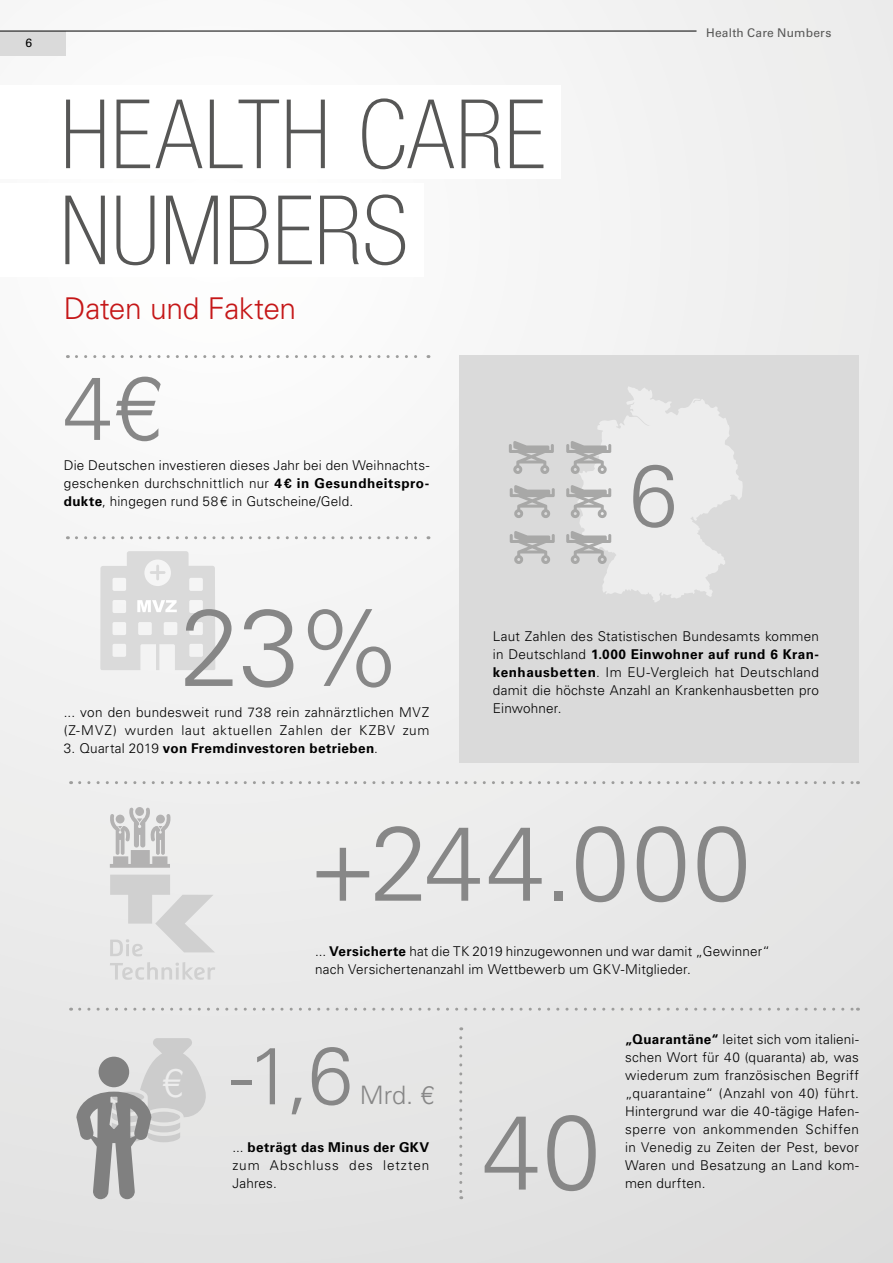
<style>
.page{position:relative;width:893px;height:1263px;background:#fff}
.page>*{position:absolute;margin:0;border:0;box-sizing:border-box;transform-origin:0 0}
.t1{font:300 108.6px "Univers LT Std";color:#878787}
.t2{font:300 105.45px "Univers LT Std";letter-spacing:.02em;color:#878787}
.t3{font:100 condensed 96px/96px "Helvetica Neue LT Std";letter-spacing:.01em;color:#575756}
.t4{font:300 89.55px "Univers LT Std";color:#878787}
.t5{font:300 87.3px "Univers LT Std";color:#878787}
.t6{font:300 81px "Univers LT Std";color:#878787}
.t7{font:300 40.05px "Univers LT Std";color:#ededed}
.t8{font:300 30px "Univers LT Std";letter-spacing:-.015em;color:#c51718}
.t9{font:300 25.35px "Univers LT Std";color:#878787}
.t10{font:300 13.5px/18px "Univers LT Std";letter-spacing:.02em;color:#000;text-align:justify}
.t11{font:300 13.5px/18px "Univers LT Std";letter-spacing:.045em;color:#000}
.t12{font:700 13.5px "Univers LT Std";letter-spacing:.025em;color:#000}
.t13{font:12px "Univers LT Std";letter-spacing:.02em;color:#575756}
.t14{font:12px "Univers LT Std";color:#000}
.s1{font-weight:700}
.s2{font-weight:300}
</style>
<div class="page">
<div style="left:0;top:0;width:893px;height:1263px;background:linear-gradient(to right,#f3f3f3,#e7e7e7)"></div>
<svg style="left:80px;top:781px;width:778px;height:3px"></svg>
<svg style="left:76px;top:536px;width:353px;height:3px"></svg>
<svg style="left:76px;top:355px;width:353px;height:3px"></svg>
<svg style="left:80px;top:1008px;width:778px;height:3px;background:#d5d5d4"></svg>
<svg style="left:459px;top:1038px;width:3px;height:161px"></svg>
<div style="left:0;top:31px;width:66px;height:24px;background:#dadada"></div>
<hr style="left:0;top:31px;width:696px;height:1px;background:#000">
<div style="left:0;top:184px;width:423px;height:93px;background:#fff"></div>
<div style="left:0;top:86px;width:560px;height:93px;background:#fff"></div>
<div style="left:459px;top:355px;width:400px;height:407px;background:#dadada"></div>
<svg style="left:110px;top:875px;width:105px;height:81px;background:#dfdfdf"></svg>
<svg style="left:110px;top:962px;width:105px;height:18px;background:#e1e1e1"></svg>
<svg style="left:509px;top:441px;width:45px;height:33px"></svg>
<svg style="left:510px;top:485px;width:45px;height:33px"></svg>
<svg style="left:510px;top:531px;width:45px;height:33px"></svg>
<svg style="left:566px;top:387px;width:177px;height:215px"></svg>
<svg style="left:100px;top:551px;width:115px;height:119px"></svg>
<hr style="left:150px;top:571px;width:16px;height:3px;background:#dadada">
<hr style="left:156px;top:565px;width:3px;height:15px;background:#dadada">
<svg style="left:109px;top:807px;width:63px;height:61px;background:#d0cfcf"></svg>
<div style="left:135px;top:807px;width:9px;height:9px;background:#b3b2b2;border-radius:50%"></div>
<svg style="left:76px;top:1038px;width:133px;height:161px;background:#c7c7c7"></svg>
<p class="t14" style="left:26px;top:35px;width:8px">6</p>
<h3 class="t3" style="left:60px;top:86px;width:486px">HEALTH CARE<br>NUMBERS</h3>
<h3 class="t8" style="left:64px;top:291px;width:234px">Daten und Fakten</h3>
<h3 class="t4" style="left:63px;top:354px;width:102px">4€</h3>
<p class="t10" style="left:64px;top:456px;width:367px">Die Deutschen investieren dieses Jahr bei den Weihnachts&shy;geschenken durchschnittlich nur <span class="s1">4 € in Gesundheitspro&shy;dukte</span>, hingegen rund 58 € in Gutscheine/Geld.</p>
<p class="t13" style="left:706px;top:26px;width:127px">Health Care Numbers</p>
<h3 class="t5" style="left:629px;top:443px;width:50px">6</h3>
<h1 class="t1" style="left:180px;top:582px;width:225px">23%</h1>
<p class="t11" style="left:64px;top:703px;width:367px">... von den bundesweit rund 738 rein zahnärztlichen MVZ (Z-MVZ) wurden laut aktuellen Zahlen der KZBV zum</p>
<p class="t12" style="left:64px;top:740px;width:316px"><span class="s2">3. Quartal 2019</span> von Fremdinvestoren betrieben<span class="s2">.</span></p>
<p class="t10" style="left:493px;top:627px;width:328px">Laut Zahlen des Statistischen Bundesamts kommen in Deutschland <span class="s1">1.000 Einwohner auf rund 6 Kran&shy;kenhausbetten</span>. Im EU-Vergleich hat Deutschland damit die höchste Anzahl an Krankenhausbetten pro</p>
<p class="t10" style="left:493px;top:699px;width:70px">Einwohner.</p>
<h2 class="t2" style="left:308px;top:800px;width:444px">+244.000</h2>
<h3 class="t7" style="left:162px;top:1058px;width:24px">€</h3>
<p class="t10" style="left:315px;top:943px;width:456px">... <span class="s1">Versicherte</span> hat die TK 2019 hinzugewonnen und war damit „Gewinner“ nach Versichertenanzahl im Wettbewerb um GKV-Mitglieder.</p>
<h3 class="t6" style="left:230px;top:1027px;width:124px">-1,6</h3>
<h3 class="t9" style="left:360px;top:1080px;width:76px">Mrd. €</h3>
<p class="t10" style="left:232px;top:1138px;width:198px">... <span class="s1">beträgt das Minus der GKV </span>zum Abschluss des letzten Jahres.</p>
<h2 class="t2" style="left:482px;top:1089px;width:120px">40</h2>
<p class="t10" style="left:625px;top:1030px;width:235px"><span class="s1">„Quarantäne“</span> leitet sich vom italieni&shy;schen Wort für 40 (quaranta) ab, was wiederum zum französischen Begriff „quarantaine“ (Anzahl von 40) führt.<br>Hintergrund war die 40-tägige Hafen&shy;sperre von ankommenden Schiffen in Venedig zu Zeiten der Pest, bevor Waren und Besatzung an Land kom&shy;men durften.</p>
</div>
